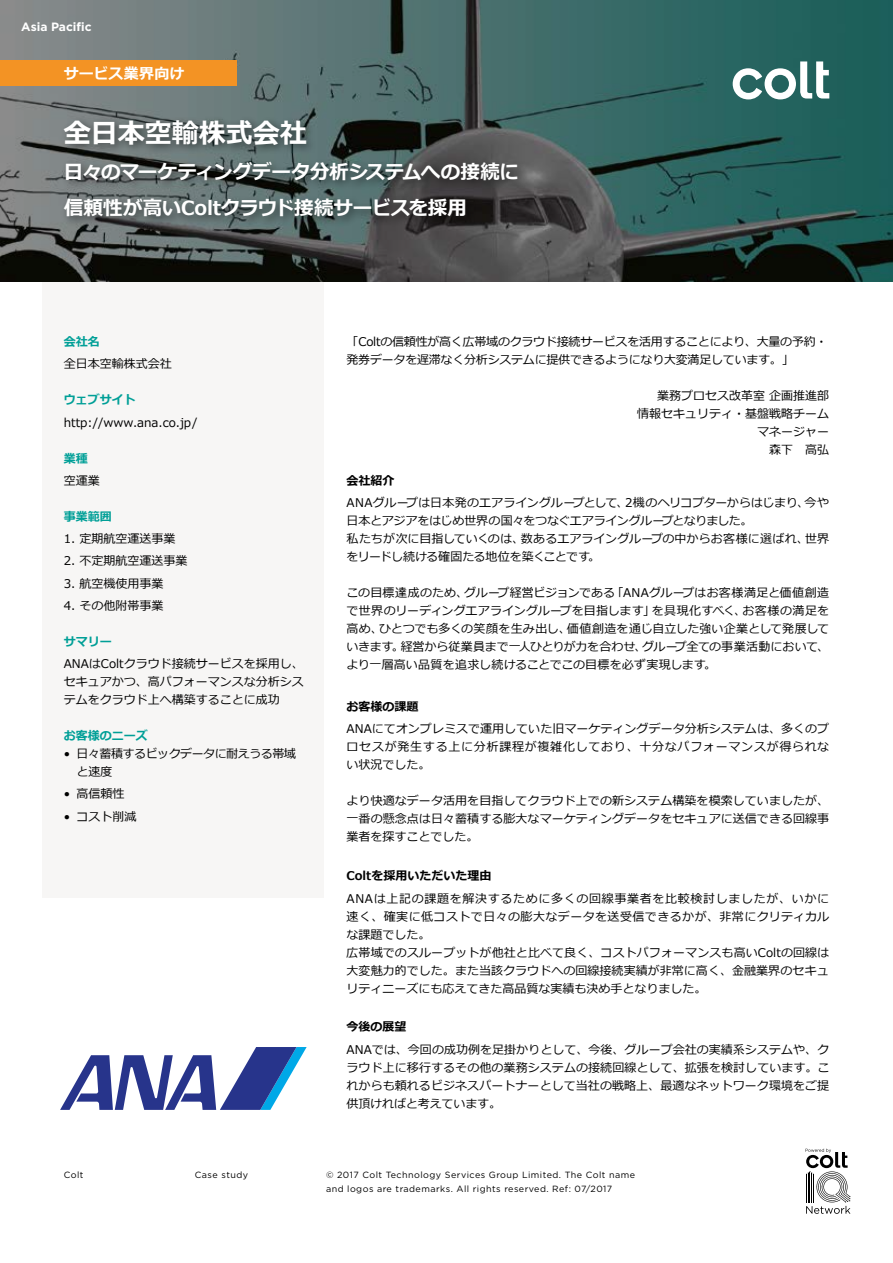
<style>
.page{position:relative;width:893px;height:1263px;background:#fff}
.page>*{position:absolute;margin:0;border:0;box-sizing:border-box;transform-origin:0 0}
.t1{font:700 27px "Meiryo";color:#fff}
.t2{font:700 19.5px/36px "Meiryo";letter-spacing:-.01em;color:#fff}
.t3{font:700 15px "Meiryo";color:#fff}
.t4{font:12px/18px "Meiryo";color:#000;text-align:justify}
.t5{font:12px/18px "Meiryo";letter-spacing:-.02em;color:#000}
.t6{font:700 12px "Meiryo";color:#000}
.t7{font:700 12px "Meiryo";color:#009f97}
.t8{font:12px/18px "Meiryo";letter-spacing:-.04em;color:#000}
.t9{font:700 12px "Gotham";color:#fff}
.t10{font:9px/13.5px "Gotham";letter-spacing:.05em;color:#000}
</style>
<div class="page">
<div style="left:43px;top:282px;width:281px;height:615px;background:#f7f6f5"></div>
<svg style="left:0;top:0;width:893px;height:282px;background:#425f5d"></svg>
<svg style="left:733px;top:61px;width:96px;height:38px"></svg>
<svg style="left:805px;top:1148px;width:45px;height:66px"></svg>
<div style="left:0;top:61px;width:237px;height:25px;background:#f39324"></div>
<div style="left:60px;top:116px;width:468px;height:112px;background:#000;opacity:.5"></div>
<svg style="left:60px;top:1047px;width:247px;height:63px"></svg>
<p class="t9" style="left:21px;top:19px;width:72px">Asia Pacific</p>
<p class="t3" style="left:64px;top:63px;width:122px">サービス業界向け</p>
<h1 class="t1" style="left:64px;top:115px;width:244px">全日本空輸株式会社</h1>
<h2 class="t2" style="left:64px;top:155px;width:457px">日々のマーケティングデータ分析システムへの接続に信頼性が高いColtクラウド接続サービスを採用</h2>
<p class="t7" style="left:64px;top:333px;width:37px">会社名</p>
<p class="t4" style="left:64px;top:356px;width:109px">全日本空輸株式会社</p>
<p class="t7" style="left:64px;top:392px;width:73px">ウェブサイト</p>
<p class="t4" style="left:64px;top:414px;width:135px">http://www.ana.co.jp/</p>
<p class="t7" style="left:64px;top:450px;width:25px">業種</p>
<p class="t4" style="left:64px;top:472px;width:37px">空運業</p>
<p class="t7" style="left:64px;top:508px;width:49px">事業範囲</p>
<p class="t4" style="left:64px;top:530px;width:113px">1. 定期航空運送事業</p>
<p class="t4" style="left:64px;top:553px;width:125px">2. 不定期航空運送事業</p>
<p class="t4" style="left:64px;top:575px;width:101px">3. 航空機使用事業</p>
<p class="t4" style="left:64px;top:597px;width:101px">4. その他附帯事業</p>
<p class="t7" style="left:64px;top:633px;width:49px">サマリー</p>
<p class="t4" style="left:64px;top:655px;width:241px">ANAはColtクラウド接続サービスを採用し、セキュアかつ、高パフォーマンスな分析システムをクラウド上へ構築することに成功</p>
<p class="t7" style="left:64px;top:727px;width:85px">お客様のニーズ</p>
<p class="t8" style="left:77px;top:745px;width:221px;text-indent:-13px">• 日々蓄積するビックデータに耐えうる帯域と速度</p>
<p class="t4" style="left:64px;top:786px;width:62px">• 高信頼性</p>
<p class="t4" style="left:64px;top:808px;width:74px">• コスト削減</p>
<p class="t5" style="left:347px;top:333px;width:482px">「Coltの信頼性が高く広帯域のクラウド接続サービスを活用することにより、大量の予約・発券データを遅滞なく分析システムに提供できるようになり大変満足しています。」</p>
<p class="t4" style="left:637px;top:387px;width:194px;text-align:right">業務プロセス改革室 企画推進部<br>情報セキュリティ・基盤戦略チームマネージャー<br>森下　高弘</p>
<p class="t6" style="left:347px;top:472px;width:49px">会社紹介</p>
<p class="t4" style="left:347px;top:494px;width:484px;text-align:left">ANAグループは日本発のエアライングループとして、2機のヘリコプターからはじまり、今や日本とアジアをはじめ世界の国々をつなぐエアライングループとなりました。<br>私たちが次に目指していくのは、数あるエアライングループの中からお客様に選ばれ、世界をリードし続ける確固たる地位を築くことです。</p>
<p class="t4" style="left:347px;top:584px;width:484px">この目標達成のため、グループ経営ビジョンである「ANAグループはお客様満足と価値創造で世界のリーディングエアライングループを目指します」を具現化すべく、お客様の満足を高め、ひとつでも多くの笑顔を生み出し、価値創造を通じ自立した強い企業として発展していきます。経営から従業員まで一人ひとりが力を合わせ、グループ全ての事業活動において、より一層高い品質を追求し続けることでこの目標を必ず実現します。</p>
<p class="t6" style="left:347px;top:698px;width:74px">お客様の課題</p>
<p class="t4" style="left:347px;top:720px;width:484px">ANAにてオンプレミスで運用していた旧マーケティングデータ分析システムは、多くのプロセスが発生する上に分析課程が複雑化しており、十分なパフォーマンスが得られない状況でした。</p>
<p class="t4" style="left:347px;top:792px;width:484px">より快適なデータ活用を目指してクラウド上での新システム構築を模索していましたが、一番の懸念点は日々蓄積する膨大なマーケティングデータをセキュアに送信できる回線事業者を探すことでした。</p>
<p class="t6" style="left:347px;top:868px;width:146px">Coltを採用いただいた理由</p>
<p class="t4" style="left:347px;top:890px;width:484px;text-align:left">ANAは上記の課題を解決するために多くの回線事業者を比較検討しましたが、いかに速く、確実に低コストで日々の膨大なデータを送受信できるかが、非常にクリティカルな課題でした。<br>広帯域でのスループットが他社と比べて良く、コストパフォーマンスも高いColtの回線は大変魅力的でした。また当該クラウドへの回線接続実績が非常に高く、金融業界のセキュリティニーズにも応えてきた高品質な実績も決め手となりました。</p>
<p class="t6" style="left:347px;top:1018px;width:62px">今後の展望</p>
<p class="t4" style="left:347px;top:1041px;width:484px">ANAでは、今回の成功例を足掛かりとして、今後、グループ会社の実績系システムや、クラウド上に移行するその他の業務システムの接続回線として、拡張を検討しています。これからも頼れるビジネスパートナーとして当社の戦略上、最適なネットワーク環境をご提供頂ければと考えています。</p>
<p class="t10" style="left:64px;top:1168px;width:21px">Colt</p>
<p class="t10" style="left:195px;top:1168px;width:55px">Case study</p>
<p class="t10" style="left:326px;top:1168px;width:311px">© 2017 Colt Technology Services Group Limited. The Colt name and logos are trademarks. All rights reserved. Ref: 07/2017</p>
</div>
